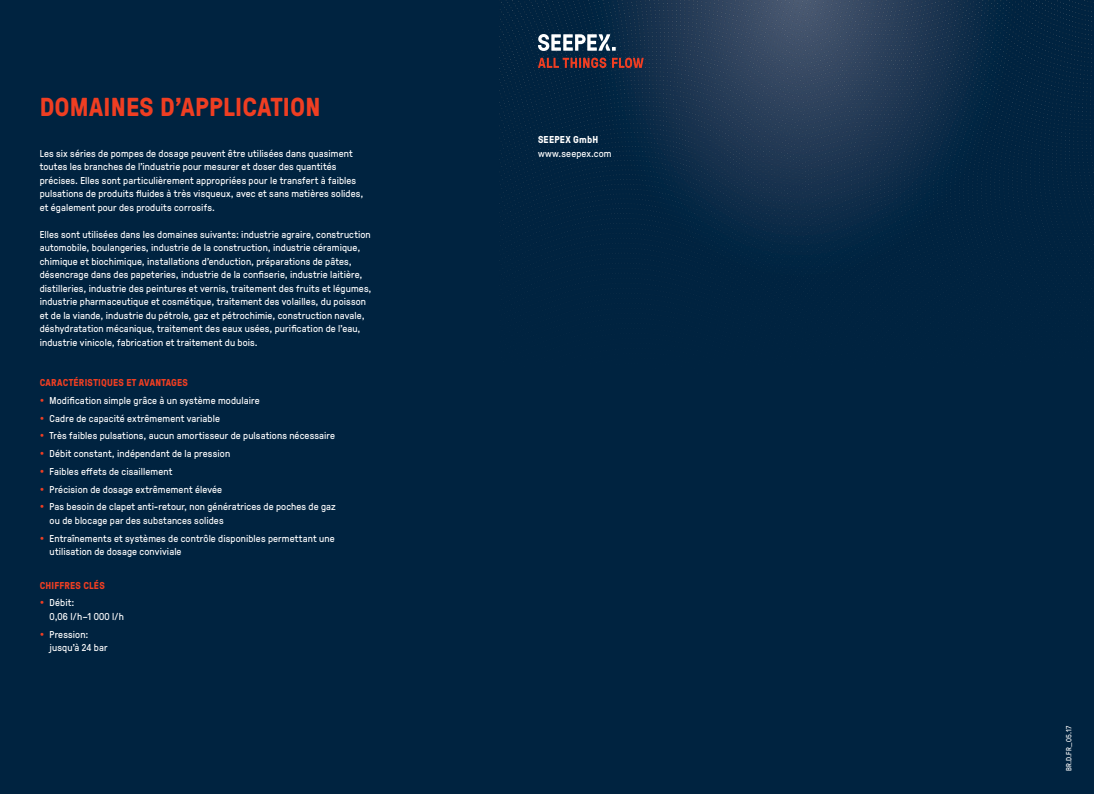
<style>
.page{position:relative;width:1094px;height:794px;background:#fff}
.page>*{position:absolute;margin:0;border:0;box-sizing:border-box;transform-origin:0 0}
.Headline_S_26pt{font:700 26px "GT Pressura";letter-spacing:.01em;color:#ef3e22}
.Copytext_10pt{font:10px/13.5px "GT Pressura";letter-spacing:.015em;color:#fff}
.Copytext_Headline_10{font:700 10px "GT Pressura";letter-spacing:.02em;color:#ef3e22}
.t1{font:700 10px "GT Pressura";letter-spacing:.025em;color:#fff}
.Marginaltext_7_5pt{font:7.5px "GT Pressura";letter-spacing:.03em;color:#fff}
</style>
<div class="page">
<div style="left:498px;top:0;width:595px;height:794px;background:#002340"></div>
<img style="left:499px;top:0;width:594px;height:285px">
<svg style="left:538px;top:34px;width:77px;height:17px"></svg>
<svg style="left:612px;top:58px;width:31px;height:10px"></svg>
<svg style="left:538px;top:58px;width:68px;height:10px"></svg>
<div style="left:0;top:0;width:498px;height:794px;background:#002340"></div>
<p class="Headline_S_26pt" style="left:40px;top:88px;width:282px">DOMAINES D'APPLICATION</p>
<p class="Copytext_10pt" style="left:40px;top:146px;width:325px">Les six séries de pompes de dosage peuvent être utilisées dans quasiment toutes les branches de l'industrie pour mesurer et doser des quantités précises. Elles sont particulièrement appropriées pour le transfert à faibles pulsations de produits fluides à très visqueux, avec et sans matières solides, et également pour des produits corrosifs.</p>
<p class="Copytext_10pt" style="left:40px;top:227px;width:333px">Elles sont utilisées dans les domaines suivants: industrie agraire, construction automobile, boulangeries, industrie de la construction, industrie céramique, chimique et biochimique, installations d'enduction, préparations de pâtes, désencrage dans des papeteries, industrie de la confiserie, industrie laitière, distilleries, industrie des peintures et vernis, traitement des fruits et légumes, industrie pharmaceutique et cosmétique, traitement des volailles, du poisson et de la viande, industrie du pétrole, gaz et pétrochimie, construction navale, déshydratation mécanique, traitement des eaux usées, purification de l'eau, industrie vinicole, fabrication et traitement du bois.</p>
<p class="Copytext_Headline_10" style="left:40px;top:375px;width:150px">CARACTÉRISTIQUES ET AVANTAGES</p>
<p class="Copytext_10pt" style="left:50px;top:393px;width:211px">Modification simple grâce à un système modulaire</p>
<p class="Copytext_10pt" style="left:50px;top:411px;width:172px">Cadre de capacité extrêmement variable</p>
<p class="Copytext_10pt" style="left:50px;top:428px;width:287px">Très faibles pulsations, aucun amortisseur de pulsations nécessaire</p>
<p class="Copytext_10pt" style="left:50px;top:446px;width:182px">Débit constant, indépendant de la pression</p>
<p class="Copytext_10pt" style="left:50px;top:464px;width:124px">Faibles effets de cisaillement</p>
<p class="Copytext_10pt" style="left:50px;top:482px;width:174px">Précision de dosage extrêmement élevée</p>
<p class="Copytext_10pt" style="left:50px;top:499px;width:287px">Pas besoin de clapet anti-retour, non génératrices de poches de gaz ou de blocage par des substances solides</p>
<p class="Copytext_10pt" style="left:50px;top:531px;width:286px">Entraînements et systèmes de contrôle disponibles permettant une utilisation de dosage conviviale</p>
<p class="Copytext_Headline_10" style="left:40px;top:578px;width:67px">CHIFFRES CLÉS</p>
<p class="Copytext_10pt" style="left:50px;top:595px;width:76px">Débit:<br>0,06 l/h–1 000 l/h</p>
<p class="Copytext_10pt" style="left:50px;top:627px;width:59px">Pression: jusqu'à 24 bar</p>
<p class="t1" style="left:538px;top:132px;width:62px">SEEPEX GmbH</p>
<p class="Copytext_10pt" style="left:538px;top:146px;width:75px">www.seepex.com</p>
<p class="Marginaltext_7_5pt" style="left:1063px;top:771px;width:47px;rotate:-90deg">BR.D.FR_05.17</p>
</div>
